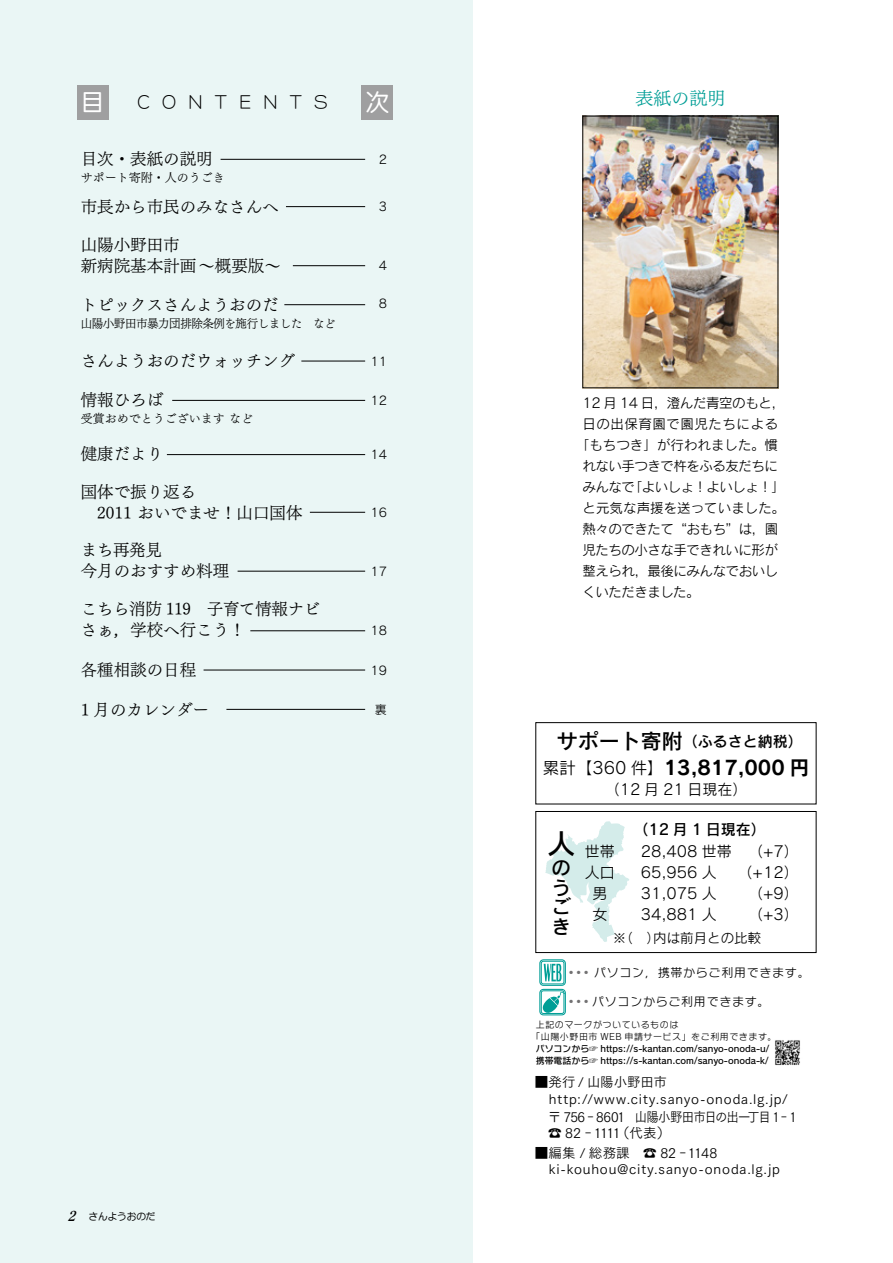
<style>
.page{position:relative;width:893px;height:1263px;background:#fff}
.page>*{position:absolute;margin:0;border:0;box-sizing:border-box;transform-origin:0 0}
.t1{font:28.5px "Rodin Pro N DB";color:#000}
.t2{font:24px "Anito Std M";color:#fff}
.t3{font:19.5px "Rodin Pro B";color:#000}
.t4{font:19.5px/19.5px "Rodin Pro N DB";color:#000}
.t5{font:18px "Tsuku Min Pro LB";color:#009e96}
.t6{font:16.5px/21px "Tsuku Min Pro LB";color:#000}
.t7{font:16.5px/21px "Tsuku Min Pro LB";letter-spacing:-.02em;color:#000}
.t8{font:16.5px "Anito Std L";letter-spacing:.735em;color:#000}
.t9{font:15px "Rodin Pro N M";color:#000}
.t10{font:15px "Rodin Pro N DB";color:#000}
.t11{font:15px "Rodin Pro M";color:#000}
.t12{font:13.5px "Rodin Pro M";letter-spacing:-.035em;color:#000}
.t13{font:13.5px/16.5px "Tsuku Go Pro R";letter-spacing:.045em;color:#000}
.t14{font:13.5px/16.5px "Tsuku Go Pro R";letter-spacing:-.065em;color:#000;scale:.96 1}
.t15{font:13.5px "Rodin Pro M";color:#000}
.t16{font:13.5px "Rodin Pro M";letter-spacing:.04em;color:#000}
.t17{font:13.5px "Rodin Pro N M";color:#000}
.t18{font:12px "Rodin NTLG Pro M";letter-spacing:.06em;color:#000}
.t19{font:12px "Tsuku Min Pro LB";color:#000}
.t20{font:12px "Tsuku Min Pro LB";letter-spacing:-.04em;color:#000;scale:.96 1}
.t21{font:12px "Rodin Pro M";color:#000}
.t22{font:9.75px "Anito Std M";letter-spacing:-.02em;color:#000}
.t23{font:9px/12px "Rodin NTLG Pro DB";color:#000}
.t24{font:9px/12px "Rodin NTLG Pro M";letter-spacing:.06em;color:#000}
.s1{font-family:"Matisse Eleganto Pro B";font-style:italic;font-size:13.5px}
.s2{font-size:21px}
.s3{font-family:"Rodin Pro M";font-size:16.5px}
.s4{font-family:"Rodin NTLG Pro DB";font-size:22.5px;color:#727172}
</style>
<div class="page">
<div style="left:0;top:0;width:472px;height:1263px;background:#eaf6f5"></div>
<svg style="left:540px;top:960px;width:25px;height:25px"></svg>
<div style="left:539px;top:959px;width:27px;height:27px;border:1px solid #009e96;border-radius:4px"></div>
<div style="left:541px;top:961px;width:23px;height:23px;border:1px solid #009e96;border-radius:2px"></div>
<svg style="left:544px;top:964px;width:17px;height:17px"></svg>
<div style="left:539px;top:989px;width:27px;height:26px;border:1px solid #009e96;border-radius:4px"></div>
<div style="left:541px;top:990px;width:23px;height:24px;border:1px solid #009e96;border-radius:2px"></div>
<svg style="left:541px;top:992px;width:23px;height:21px"></svg>
<img style="left:775px;top:1040px;width:25px;height:26px">
<svg style="left:545px;top:821px;width:84px;height:121px"></svg>
<div style="left:535px;top:811px;width:281px;height:142px;border:1px solid #000"></div>
<div style="left:535px;top:722px;width:281px;height:82px;border:1px solid #000"></div>
<img style="left:582px;top:116px;width:194px;height:272px">
<div style="left:77px;top:85px;width:31px;height:34px;background:#9f9fa0"></div>
<div style="left:361px;top:85px;width:32px;height:34px;background:#9f9fa0"></div>
<hr style="left:221px;top:159px;width:144px;height:1px;background:#000">
<hr style="left:172px;top:400px;width:193px;height:1px;background:#000">
<hr style="left:286px;top:206px;width:79px;height:1px;background:#000">
<hr style="left:167px;top:454px;width:198px;height:1px;background:#000">
<hr style="left:293px;top:265px;width:72px;height:1px;background:#000">
<hr style="left:310px;top:512px;width:55px;height:1px;background:#000">
<hr style="left:204px;top:670px;width:161px;height:1px;background:#000">
<hr style="left:226px;top:709px;width:139px;height:1px;background:#000">
<hr style="left:250px;top:630px;width:115px;height:1px;background:#000">
<hr style="left:238px;top:571px;width:127px;height:1px;background:#000">
<hr style="left:301px;top:361px;width:64px;height:1px;background:#000">
<hr style="left:284px;top:304px;width:81px;height:1px;background:#000">
<h2 class="t2" style="left:80px;top:87px;width:26px">目</h2>
<p class="t8" style="left:137px;top:91px;width:192px">CONTENTS</p>
<h2 class="t2" style="left:365px;top:87px;width:25px">次</h2>
<p class="t5" style="left:635px;top:82px;width:91px">表紙の説明</p>
<p class="t6" style="left:81px;top:146px;width:134px">目次・表紙の説明</p>
<p class="t19" style="left:81px;top:166px;width:146px">サポート寄附・人のうごき</p>
<p class="t21" style="left:379px;top:152px;width:10px">2</p>
<p class="t6" style="left:81px;top:194px;width:200px">市長から市民のみなさんへ</p>
<p class="t21" style="left:379px;top:199px;width:10px">3</p>
<p class="t6" style="left:81px;top:232px;width:202px">山陽小野田市<br>新病院基本計画〜概要版〜</p>
<p class="t21" style="left:379px;top:258px;width:10px">4</p>
<p class="t6" style="left:81px;top:293px;width:200px">トピックスさんようおのだ</p>
<p class="t21" style="left:379px;top:296px;width:10px">8</p>
<p class="t20" style="left:81px;top:313px;width:267px">山陽小野田市暴力団排除条例を施行しました　など</p>
<p class="t6" style="left:81px;top:348px;width:216px">さんようおのだウォッチング</p>
<p class="t21" style="left:370px;top:353px;width:18px">11</p>
<p class="t6" style="left:81px;top:387px;width:84px">情報ひろば</p>
<p class="t19" style="left:81px;top:407px;width:174px">受賞おめでとうございます など</p>
<p class="t21" style="left:370px;top:393px;width:18px">12</p>
<p class="t6" style="left:81px;top:442px;width:84px">健康だより</p>
<p class="t21" style="left:370px;top:447px;width:18px">14</p>
<p class="t6" style="left:81px;top:479px;width:223px">国体で振り返る<br>　2011 おいでませ！山口国体</p>
<p class="t6" style="left:81px;top:537px;width:150px">まち再発見<br>今月のおすすめ料理</p>
<p class="t7" style="left:81px;top:596px;width:241px">こちら消防 119　子育て情報ナビさぁ，学校へ行こう！</p>
<p class="t21" style="left:370px;top:504px;width:18px">16</p>
<p class="t21" style="left:370px;top:563px;width:18px">17</p>
<p class="t21" style="left:370px;top:623px;width:18px">18</p>
<p class="t6" style="left:81px;top:657px;width:117px">各種相談の日程</p>
<p class="t21" style="left:370px;top:662px;width:18px">19</p>
<p class="t6" style="left:81px;top:697px;width:130px">1 月のカレンダー</p>
<p class="t21" style="left:375px;top:702px;width:13px">裏</p>
<p class="t22" style="left:67px;top:1210px;width:90px"><span class="s1">2</span> さんようおのだ</p>
<p class="t12" style="left:583px;top:394px;width:204px">12 月 14 日，澄んだ青空のもと，</p>
<p class="t16" style="left:583px;top:416px;width:197px">日の出保育園で園児たちによる</p>
<p class="t15" style="left:576px;top:437px;width:204px">「もちつき」が行われました。慣</p>
<p class="t12" style="left:583px;top:458px;width:197px">れない手つきで杵をふる友だちに</p>
<p class="t12" style="left:583px;top:479px;width:204px">みんなで「よいしょ！よいしょ！」</p>
<p class="t15" style="left:583px;top:500px;width:204px">と元気な声援を送っていました。</p>
<p class="t12" style="left:583px;top:521px;width:197px">熱々のできたて“おもち”は，園</p>
<p class="t12" style="left:583px;top:542px;width:197px">児たちの小さな手できれいに形が</p>
<p class="t12" style="left:583px;top:563px;width:197px">整えられ，最後にみんなでおいし</p>
<p class="t12" style="left:583px;top:584px;width:119px">くいただきました。</p>
<p class="t10" style="left:557px;top:731px;width:248px"><span class="s2">サポート寄附</span>（ふるさと納税）</p>
<p class="t3" style="left:543px;top:755px;width:268px"><span class="s3">累計【360 件】</span>13,817,000 円</p>
<p class="t11" style="left:605px;top:780px;width:144px">（12 月 21 日現在）</p>
<h1 class="t1" style="left:547px;top:825px;width:29px">人</h1>
<p class="t4" style="left:552px;top:857px;width:21px">のうごき</p>
<p class="t10" style="left:633px;top:819px;width:134px">（12 月 1 日現在）</p>
<p class="t9" style="left:585px;top:841px;width:31px">世帯</p>
<p class="t9" style="left:641px;top:841px;width:159px">28,408 世帯 （+7）</p>
<p class="t9" style="left:585px;top:862px;width:31px">人口</p>
<p class="t9" style="left:641px;top:862px;width:78px">65,956 人</p>
<p class="t9" style="left:738px;top:862px;width:63px">（+12）</p>
<p class="t9" style="left:592px;top:884px;width:16px">男</p>
<p class="t9" style="left:641px;top:884px;width:78px">31,075 人</p>
<p class="t9" style="left:748px;top:884px;width:52px">（+9）</p>
<p class="t9" style="left:592px;top:905px;width:16px">女</p>
<p class="t9" style="left:641px;top:905px;width:78px">34,881 人</p>
<p class="t9" style="left:748px;top:905px;width:52px">（+3）</p>
<p class="t17" style="left:613px;top:929px;width:150px">※（　）内は前月との比較</p>
<p class="t18" style="left:567px;top:965px;width:244px"><span class="s4">…</span> パソコン，携帯からご利用できます。</p>
<p class="t18" style="left:567px;top:993px;width:204px"><span class="s4">…</span>パソコンからご利用できます。</p>
<p class="t24" style="left:531px;top:1018px;width:247px;text-indent:4px">上記のマークがついているものは<br>「山陽小野田市 WEB 申請サービス」をご利用できます。</p>
<p class="t23" style="left:536px;top:1042px;width:235px">パソコンから☞ https://s-kantan.com/sanyo-onoda-u/携帯電話から☞ https://s-kantan.com/sanyo-onoda-k/</p>
<p class="t13" style="left:535px;top:1072px;width:255px">■発行 / 山陽小野田市　http://www.city.sanyo-onoda.lg.jp/</p>
<p class="t14" style="left:535px;top:1107px;width:274px;text-indent:13px">〒 756‐8601 山陽小野田市日の出一丁目 1‐1　☎ 82‐1111（代表）</p>
<p class="t13" style="left:535px;top:1143px;width:247px">■編集 / 総務課　☎ 82‐1148　ki-kouhou@city.sanyo-onoda.lg.jp</p>
</div>
